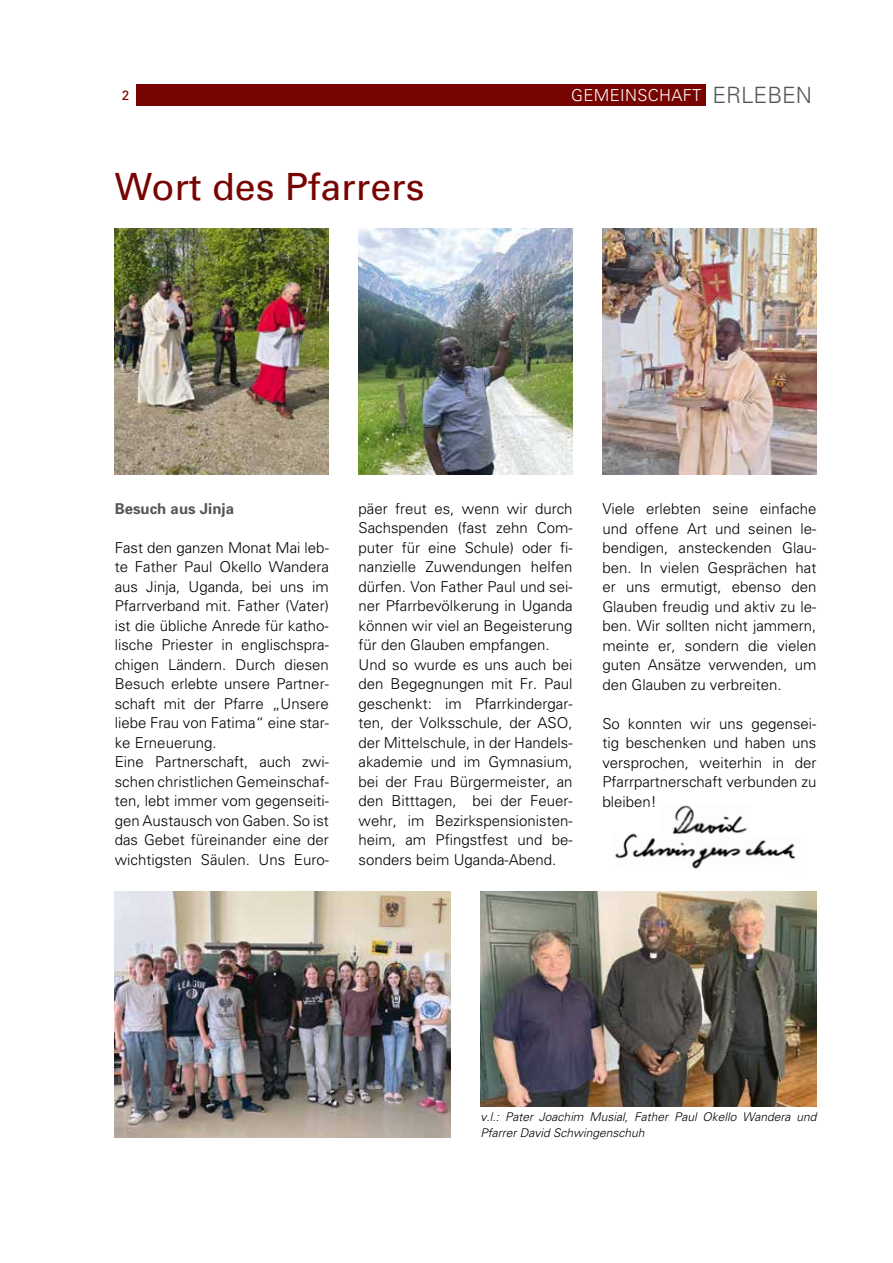
<style>
.page{position:relative;width:893px;height:1263px;background:#fff}
.page>*{position:absolute;margin:0;border:0;box-sizing:border-box;transform-origin:0 0}
.t1{font:37.5px "Univers";color:#770400}
.t2{font:300 16.5px "Univers";letter-spacing:.02em;color:#fff}
.t3{font:300 15px/19.5px "Univers";color:#000}
.t4{font:700 15px "Univers";color:#555756}
.t5{font:13.5px "Univers";color:#770400}
.t6{font:italic 300 12px/16.5px "Univers";color:#000}
.s1{font-size:22.5px;color:#555756}
</style>
<div class="page">
<div style="left:136px;top:84px;width:570px;height:22px;background:#770400"></div>
<img style="left:672px;top:805px;width:75px;height:27px">
<img style="left:615px;top:832px;width:181px;height:37px">
<img style="left:359px;top:229px;width:214px;height:245px">
<img style="left:115px;top:229px;width:214px;height:245px">
<img style="left:602px;top:229px;width:214px;height:245px">
<img style="left:115px;top:892px;width:336px;height:245px">
<img style="left:480px;top:892px;width:336px;height:214px">
<p class="t5" style="left:122px;top:87px;width:9px">2</p>
<p class="t2" style="left:571px;top:85px;width:242px">GEMEINSCHAFT <span class="s1">ERLEBEN</span></p>
<h1 class="t1" style="left:115px;top:163px;width:311px">Wort des Pfarrers</h1>
<p class="t4" style="left:115px;top:499px;width:121px">Besuch aus Jinja</p>
<p class="t3" style="left:115px;top:537px;width:216px">Fast den ganzen Monat Mai leb&shy;te Father Paul Okello Wandera aus Jinja, Uganda, bei uns im<br>Pfarrverband mit. Father (Vater) ist die übliche Anrede für katho&shy;lische Priester in englischspra&shy;chigen Ländern. Durch diesen<br>Besuch erlebte unsere Partner&shy;schaft mit der Pfarre „Unsere liebe Frau von Fatima“ eine star&shy;ke Erneuerung.<br>Eine Partnerschaft, auch zwi&shy;schen christlichen Gemeinschaf&shy;ten, lebt immer vom gegenseiti&shy;gen Austausch von Gaben. So ist das Gebet füreinander eine der wichtigsten Säulen. Uns Euro-</p>
<p class="t3" style="left:359px;top:498px;width:216px">päer freut es, wenn wir durch<br>Sachspenden (fast zehn Com&shy;puter für eine Schule) oder fi&shy;nanzielle Zuwendungen helfen dürfen. Von Father Paul und sei&shy;ner Pfarrbevölkerung in Uganda können wir viel an Begeisterung für den Glauben empfangen.<br>Und so wurde es uns auch bei den Begegnungen mit Fr. Paul geschenkt: im Pfarrkindergar&shy;ten, der Volksschule, der ASO, der Mittelschule, in der Handels&shy;akademie und im Gymnasium, bei der Frau Bürgermeister, an den Bitttagen, bei der Feuer&shy;wehr, im Bezirkspensionisten&shy;heim, am Pfingstfest und be&shy;sonders beim Uganda-Abend.</p>
<p class="t3" style="left:602px;top:499px;width:216px;text-align:justify">Viele erlebten seine einfache und offene Art und seinen le&shy;bendigen, ansteckenden Glau&shy;ben. In vielen Gesprächen hat er uns ermutigt, ebenso den Glauben freudig und aktiv zu le&shy;ben. Wir sollten nicht jammern, meinte er, sondern die vielen guten Ansätze verwenden, um den Glauben zu verbreiten.</p>
<p class="t3" style="left:602px;top:713px;width:216px;text-align:justify">So konnten wir uns gegensei&shy;tig beschenken und haben uns versprochen, weiterhin in der Pfarrpartnerschaft verbunden zu bleiben!</p>
<p class="t6" style="left:480px;top:1108px;width:337px">v.l.: Pater Joachim Musial, Father Paul Okello Wandera und<br>Pfarrer David Schwingenschuh</p>
</div>
